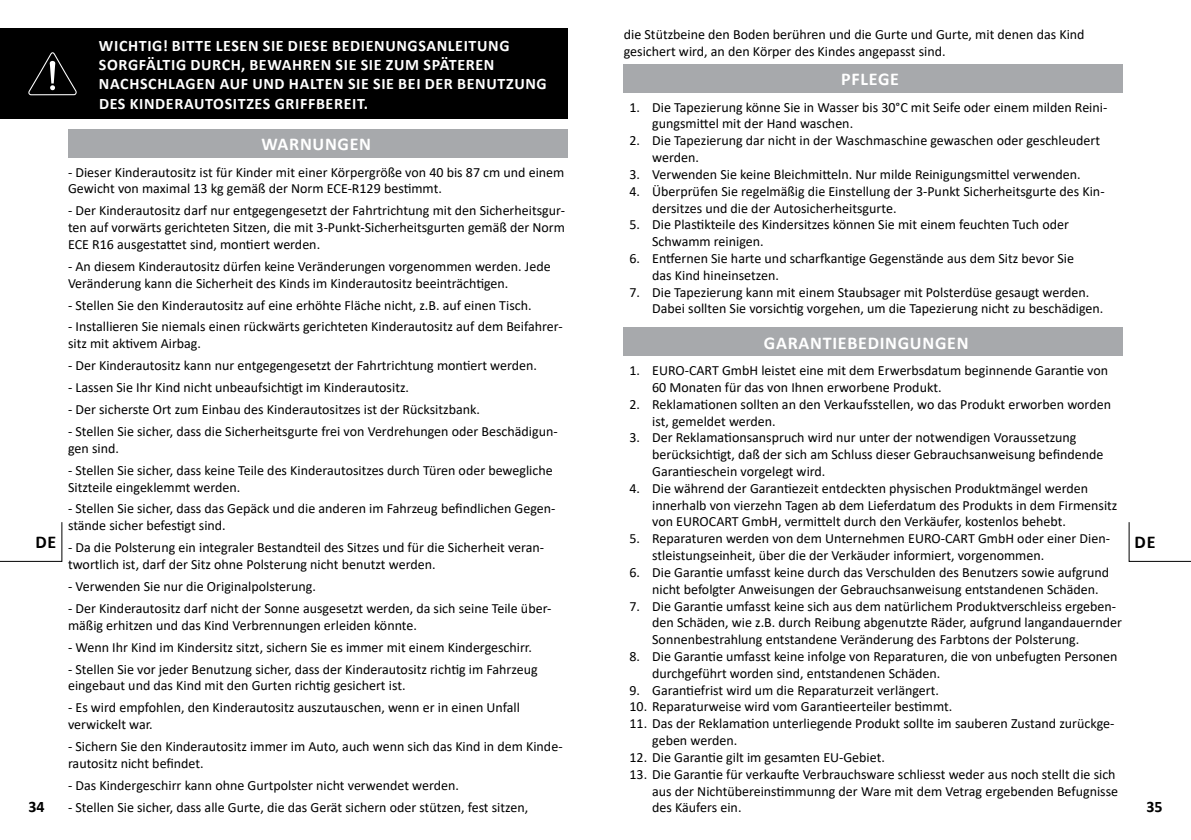
<style>
.page{position:relative;width:1191px;height:840px;background:#fff}
.page>*{position:absolute;margin:0;border:0;box-sizing:border-box;transform-origin:0 0}
.t1{font:700 18px "Calibri";letter-spacing:.04em;color:#fff}
.t2{font:700 18px "Calibri";color:#000}
.t3{font:700 16px/19.2px "Calibri";letter-spacing:.04em;color:#fff}
.t4{font:700 16px "Calibri";color:#000}
.t5{font:14px/16.8px "Calibri";color:#000}
</style>
<div class="page">
<div style="left:0;top:28px;width:567px;height:91px;background:#000"></div>
<svg style="left:28px;top:52px;width:49px;height:43px"></svg>
<div style="left:68px;top:129px;width:499px;height:28px;background:#a7a9ac"></div>
<div style="left:624px;top:64px;width:499px;height:28px;background:#a7a9ac"></div>
<div style="left:624px;top:327px;width:499px;height:29px;background:#a7a9ac"></div>
<svg style="left:1128px;top:522px;width:63px;height:40px"></svg>
<svg style="left:0;top:522px;width:63px;height:40px"></svg>
<p class="t3" style="left:99px;top:36px;width:449px">WICHTIG! BITTE LESEN SIE DIESE BEDIENUNGSANLEITUNG SORGFÄLTIG DURCH, BEWAHREN SIE SIE ZUM SPÄTEREN NACHSCHLAGEN AUF UND HALTEN SIE SIE BEI DER BENUTZUNG DES KINDERAUTOSITZES GRIFFBEREIT.</p>
<p class="t5" style="left:624px;top:25px;width:462px">die Stützbeine den Boden berühren und die Gurte und Gurte, mit denen das Kind gesichert wird, an den Körper des Kindes angepasst sind.</p>
<p class="t1" style="left:841px;top:66px;width:59px">PFLEGE</p>
<p class="t5" style="left:652px;top:98px;width:457px;text-indent:-23px">1. Die Tapezierung könne Sie in Wasser bis 30°C mit Seife oder einem milden Reini&shy;gungsmittel mit der Hand waschen.</p>
<p class="t5" style="left:652px;top:132px;width:449px;text-indent:-23px">2. Die Tapezierung dar nicht in der Waschmaschine gewaschen oder geschleudert werden.</p>
<p class="t5" style="left:629px;top:165px;width:452px">3. Verwenden Sie keine Bleichmitteln. Nur milde Reinigungsmittel verwenden.</p>
<p class="t5" style="left:652px;top:182px;width:454px;text-indent:-23px">4. Überprüfen Sie regelmäßig die Einstellung der 3-Punkt Sicherheitsgurte des Kin&shy;dersitzes und die der Autosicherheitsgurte.</p>
<p class="t5" style="left:652px;top:216px;width:418px;text-indent:-23px">5. Die Plastikteile des Kindersitzes können Sie mit einem feuchten Tuch oder<br>Schwamm reinigen.</p>
<p class="t5" style="left:652px;top:249px;width:423px;text-indent:-23px">6. Entfernen Sie harte und scharfkantige Gegenstände aus dem Sitz bevor Sie das Kind hineinsetzen.</p>
<p class="t5" style="left:652px;top:283px;width:453px;text-indent:-23px">7. Die Tapezierung kann mit einem Staubsager mit Polsterdüse gesaugt werden.<br>Dabei sollten Sie vorsichtig vorgehen, um die Tapezierung nicht zu beschädigen.</p>
<p class="t1" style="left:261px;top:131px;width:111px">WARNUNGEN</p>
<p class="t5" style="left:68px;top:163px;width:498px">- Dieser Kinderautositz ist für Kinder mit einer Körpergröße von 40 bis 87 cm und einem<br>Gewicht von maximal 13 kg gemäß der Norm ECE-R129 bestimmt.</p>
<p class="t5" style="left:68px;top:202px;width:498px;text-align:justify">- Der Kinderautositz darf nur entgegengesetzt der Fahrtrichtung mit den Sicherheitsgur&shy;ten auf vorwärts gerichteten Sitzen, die mit 3-Punkt-Sicherheitsgurten gemäß der Norm ECE R16 ausgestattet sind, montiert werden.</p>
<p class="t5" style="left:68px;top:257px;width:484px">- An diesem Kinderautositz dürfen keine Veränderungen vorgenommen werden. Jede<br>Veränderung kann die Sicherheit des Kinds im Kinderautositz beeinträchtigen.</p>
<p class="t5" style="left:68px;top:296px;width:465px">- Stellen Sie den Kinderautositz auf eine erhöhte Fläche nicht, z.B. auf einen Tisch.</p>
<p class="t5" style="left:68px;top:318px;width:496px">- Installieren Sie niemals einen rückwärts gerichteten Kinderautositz auf dem Beifahrer&shy;sitz mit aktivem Airbag.</p>
<p class="t5" style="left:68px;top:356px;width:470px">- Der Kinderautositz kann nur entgegengesetzt der Fahrtrichtung montiert werden.</p>
<p class="t5" style="left:68px;top:378px;width:342px">- Lassen Sie Ihr Kind nicht unbeaufsichtigt im Kinderautositz.</p>
<p class="t5" style="left:68px;top:400px;width:413px">- Der sicherste Ort zum Einbau des Kinderautositzes ist der Rücksitzbank.</p>
<p class="t5" style="left:68px;top:422px;width:491px">- Stellen Sie sicher, dass die Sicherheitsgurte frei von Verdrehungen oder Beschädigun&shy;gen sind.</p>
<p class="t5" style="left:68px;top:461px;width:486px">- Stellen Sie sicher, dass keine Teile des Kinderautositzes durch Türen oder bewegliche<br>Sitzteile eingeklemmt werden.</p>
<p class="t5" style="left:68px;top:499px;width:489px">- Stellen Sie sicher, dass das Gepäck und die anderen im Fahrzeug befindlichen Gegen&shy;stände sicher befestigt sind.</p>
<p class="t5" style="left:68px;top:538px;width:478px">- Da die Polsterung ein integraler Bestandteil des Sitzes und für die Sicherheit veran&shy;twortlich ist, darf der Sitz ohne Polsterung nicht benutzt werden.</p>
<p class="t5" style="left:68px;top:577px;width:249px">- Verwenden Sie nur die Originalpolsterung.</p>
<p class="t5" style="left:68px;top:599px;width:485px">- Der Kinderautositz darf nicht der Sonne ausgesetzt werden, da sich seine Teile über&shy;mäßig erhitzen und das Kind Verbrennungen erleiden könnte.</p>
<p class="t5" style="left:68px;top:637px;width:465px">- Wenn Ihr Kind im Kindersitz sitzt, sichern Sie es immer mit einem Kindergeschirr.</p>
<p class="t5" style="left:68px;top:659px;width:471px">- Stellen Sie vor jeder Benutzung sicher, dass der Kinderautositz richtig im Fahrzeug eingebaut und das Kind mit den Gurten richtig gesichert ist.</p>
<p class="t5" style="left:68px;top:698px;width:453px">- Es wird empfohlen, den Kinderautositz auszutauschen, wenn er in einen Unfall verwickelt war.</p>
<p class="t5" style="left:68px;top:737px;width:496px">- Sichern Sie den Kinderautositz immer im Auto, auch wenn sich das Kind in dem Kinde&shy;rautositz nicht befindet.</p>
<p class="t5" style="left:68px;top:775px;width:392px">- Das Kindergeschirr kann ohne Gurtpolster nicht verwendet werden.</p>
<p class="t5" style="left:68px;top:797px;width:462px">- Stellen Sie sicher, dass alle Gurte, die das Gerät sichern oder stützen, fest sitzen,</p>
<p class="t1" style="left:764px;top:329px;width:206px">GARANTIEBEDINGUNGEN</p>
<p class="t5" style="left:652px;top:361px;width:457px;text-indent:-23px">1. EURO-CART GmbH leistet eine mit dem Erwerbsdatum beginnende Garantie von<br>60 Monaten für das von Ihnen erworbene Produkt.</p>
<p class="t5" style="left:652px;top:395px;width:460px;text-indent:-23px">2. Reklamationen sollten an den Verkaufsstellen, wo das Produkt erworben worden ist, gemeldet werden.</p>
<p class="t5" style="left:652px;top:428px;width:453px;text-indent:-23px">3. Der Reklamationsanspruch wird nur unter der notwendigen Voraussetzung berücksichtigt, daß der sich am Schluss dieser Gebrauchsanweisung befindende<br>Garantieschein vorgelegt wird.</p>
<p class="t5" style="left:652px;top:479px;width:467px;text-indent:-23px">4. Die während der Garantiezeit entdeckten physischen Produktmängel werden innerhalb von vierzehn Tagen ab dem Lieferdatum des Produkts in dem Firmensitz von EUROCART GmbH, vermittelt durch den Verkäufer, kostenlos behebt.</p>
<p class="t5" style="left:652px;top:529px;width:459px;text-indent:-23px">5. Reparaturen werden von dem Unternehmen EURO-CART GmbH oder einer Dien&shy;stleistungseinheit, über die der Verkäuder informiert, vorgenommen.</p>
<p class="t5" style="left:652px;top:563px;width:458px;text-indent:-23px">6. Die Garantie umfasst keine durch das Verschulden des Benutzers sowie aufgrund nicht befolgter Anweisungen der Gebrauchsanweisung entstandenen Schäden.</p>
<p class="t5" style="left:652px;top:596px;width:471px;text-indent:-23px">7. Die Garantie umfasst keine sich aus dem natürlichem Produktverschleiss ergeben&shy;den Schäden, wie z.B. durch Reibung abgenutzte Räder, aufgrund langandauernder<br>Sonnenbestrahlung entstandene Veränderung des Farbtons der Polsterung.</p>
<p class="t5" style="left:652px;top:647px;width:467px;text-indent:-23px">8. Die Garantie umfasst keine infolge von Reparaturen, die von unbefugten Personen durchgeführt worden sind, entstandenen Schäden.</p>
<p class="t5" style="left:629px;top:680px;width:311px">9. Garantiefrist wird um die Reparaturzeit verlängert.</p>
<p class="t5" style="left:629px;top:697px;width:324px">10. Reparaturweise wird vom Garantieerteiler bestimmt.</p>
<p class="t5" style="left:652px;top:714px;width:464px;text-indent:-23px">11. Das der Reklamation unterliegende Produkt sollte im sauberen Zustand zurückge&shy;geben werden.</p>
<p class="t5" style="left:629px;top:748px;width:257px">12. Die Garantie gilt im gesamten EU-Gebiet.</p>
<p class="t5" style="left:652px;top:764px;width:467px;text-indent:-23px">13. Die Garantie für verkaufte Verbrauchsware schliesst weder aus noch stellt die sich aus der Nichtübereinstimmunng der Ware mit dem Vetrag ergebenden Befugnisse des Käufers ein.</p>
<p class="t2" style="left:36px;top:529px;width:22px">de</p>
<p class="t2" style="left:1134px;top:529px;width:22px">de</p>
<p class="t4" style="left:28px;top:794px;width:18px">34</p>
<p class="t4" style="left:1146px;top:794px;width:18px">35</p>
</div>
